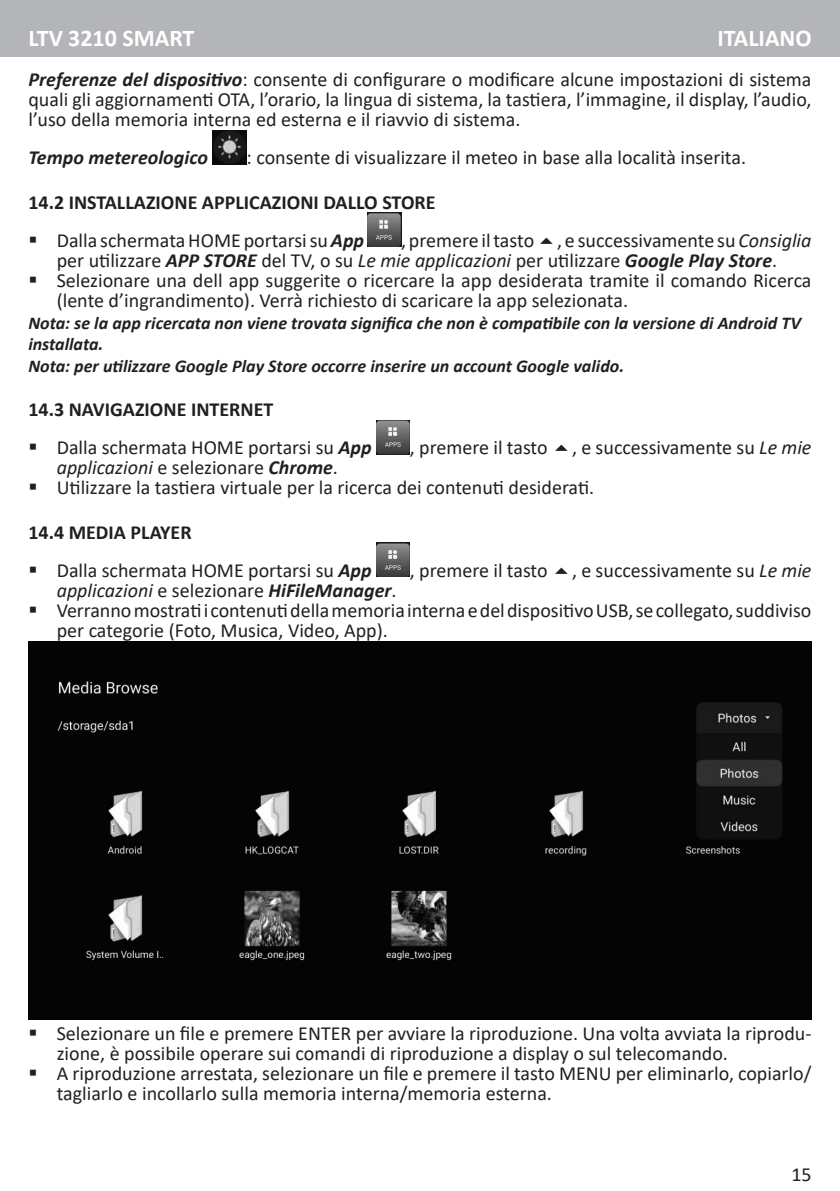
<style>
.page{position:relative;width:840px;height:1191px;background:#fff}
.page>*{position:absolute;margin:0;border:0;box-sizing:border-box;transform-origin:0 0}
.Titolo_lingua{font:700 24px "Calibri";color:#fff}
.Testo_rientrato{font:20px/20px "Calibri";color:#231f20}
.Corpo_testo{font:20px/20px "Calibri";color:#231f20;text-align:justify}
.Sottotitolo{font:700 20px "Calibri";color:#231f20}
.Corpo_testo-2{font:italic 700 20px "Calibri";color:#231f20}
.Didascalia{font:italic 700 18px/21.6px "Calibri";color:#231f20}
.s1{font-weight:700;font-style:italic}
.s2{font-style:italic}
</style>
<div class="page">
<div style="left:0;top:0;width:839px;height:57px;background:#b4b5b8"></div>
<img style="left:212px;top:130px;width:34px;height:34px">
<img style="left:367px;top:213px;width:34px;height:34px">
<img style="left:376px;top:420px;width:33px;height:34px">
<img style="left:376px;top:543px;width:33px;height:34px">
<img style="left:28px;top:641px;width:783px;height:378px">
<p class="Titolo_lingua" style="left:28px;top:21px;width:167px">LTV 3210 SMART</p>
<p class="Corpo_testo" style="left:28px;top:69px;width:784px"><span class="s1">Preferenze del dispositivo</span>: consente di configurare o modificare alcune impostazioni di sistema quali gli aggiornamenti OTA, l’orario, la lingua di sistema, la tastiera, l’immagine, il display, l’audio, l’uso della memoria interna ed esterna e il riavvio di sistema.</p>
<p class="Corpo_testo-2" style="left:29px;top:143px;width:181px">Tempo metereologico</p>
<p class="Corpo_testo" style="left:246px;top:147px;width:500px">: consente di visualizzare il meteo in base alla località inserita.</p>
<p class="Sottotitolo" style="left:28px;top:188px;width:408px">14.2 INSTALLAZIONE APPLICAZIONI DALLO STORE</p>
<p class="Testo_rientrato" style="left:28px;top:229px;width:337px">▪ Dalla schermata HOME portarsi su <span class="s1">App</span></p>
<p class="Titolo_lingua" style="left:717px;top:21px;width:96px">ITALIANO</p>
<p class="Testo_rientrato" style="left:57px;top:229px;width:755px;text-indent:344px">, premere il tasto , e successivamente su <span class="s2">Consiglia </span>per utilizzare <span class="s1">APP STORE</span> del TV, o su <span class="s2">Le mie applicazioni</span> per utilizzare <span class="s1">Google Play Store</span>.</p>
<p class="Testo_rientrato" style="left:57px;top:270px;width:756px;text-indent:-28px">▪ Selezionare una dell app suggerite o ricercare la app desiderata tramite il comando Ricerca (lente d’ingrandimento). Verrà richiesto di scaricare la app selezionata.</p>
<p class="Didascalia" style="left:28px;top:311px;width:773px">Nota: se la app ricercata non viene trovata significa che non è compatibile con la versione di Android TV installata.</p>
<p class="Didascalia" style="left:28px;top:354px;width:597px">Nota: per utilizzare Google Play Store occorre inserire un account Google valido.</p>
<p class="Sottotitolo" style="left:28px;top:395px;width:246px">14.3 NAVIGAZIONE INTERNET</p>
<p class="Testo_rientrato" style="left:28px;top:437px;width:344px">▪ Dalla schermata HOME portarsi su <span class="s1">App</span></p>
<p class="Testo_rientrato" style="left:409px;top:437px;width:403px">, premere il tasto , e successivamente su <span class="s2">Le mie</span></p>
<p class="Testo_rientrato" style="left:57px;top:457px;width:282px"><span class="s2">applicazioni</span> e selezionare <span class="s1">Chrome</span>.</p>
<p class="Testo_rientrato" style="left:28px;top:477px;width:567px">▪ Utilizzare la tastiera virtuale per la ricerca dei contenuti desiderati.</p>
<p class="Sottotitolo" style="left:28px;top:518px;width:165px">14.4 MEDIA PLAYER</p>
<p class="Testo_rientrato" style="left:28px;top:560px;width:344px">▪ Dalla schermata HOME portarsi su <span class="s1">App</span></p>
<p class="Testo_rientrato" style="left:409px;top:560px;width:403px">, premere il tasto , e successivamente su <span class="s2">Le mie</span></p>
<p class="Testo_rientrato" style="left:57px;top:580px;width:341px"><span class="s2">applicazioni</span> e selezionare <span class="s1">HiFileManager</span>.</p>
<p class="Testo_rientrato" style="left:57px;top:600px;width:755px;text-indent:-28px">▪ Verranno mostrati i contenuti della memoria interna e del dispositivo USB, se collegato, suddiviso per categorie (Foto, Musica, Video, App).</p>
<p class="Testo_rientrato" style="left:57px;top:1022px;width:756px;text-indent:-28px">▪ Selezionare un file e premere ENTER per avviare la riproduzione. Una volta avviata la riprodu&shy;zione, è possibile operare sui comandi di riproduzione a display o sul telecomando.</p>
<p class="Testo_rientrato" style="left:57px;top:1062px;width:755px;text-indent:-28px">▪ A riproduzione arrestata, selezionare un file e premere il tasto MENU per eliminarlo, copiarlo/ tagliarlo e incollarlo sulla memoria interna/memoria esterna.</p>
<p class="Corpo_testo" style="left:790px;top:1163px;width:22px">15</p>
</div>
